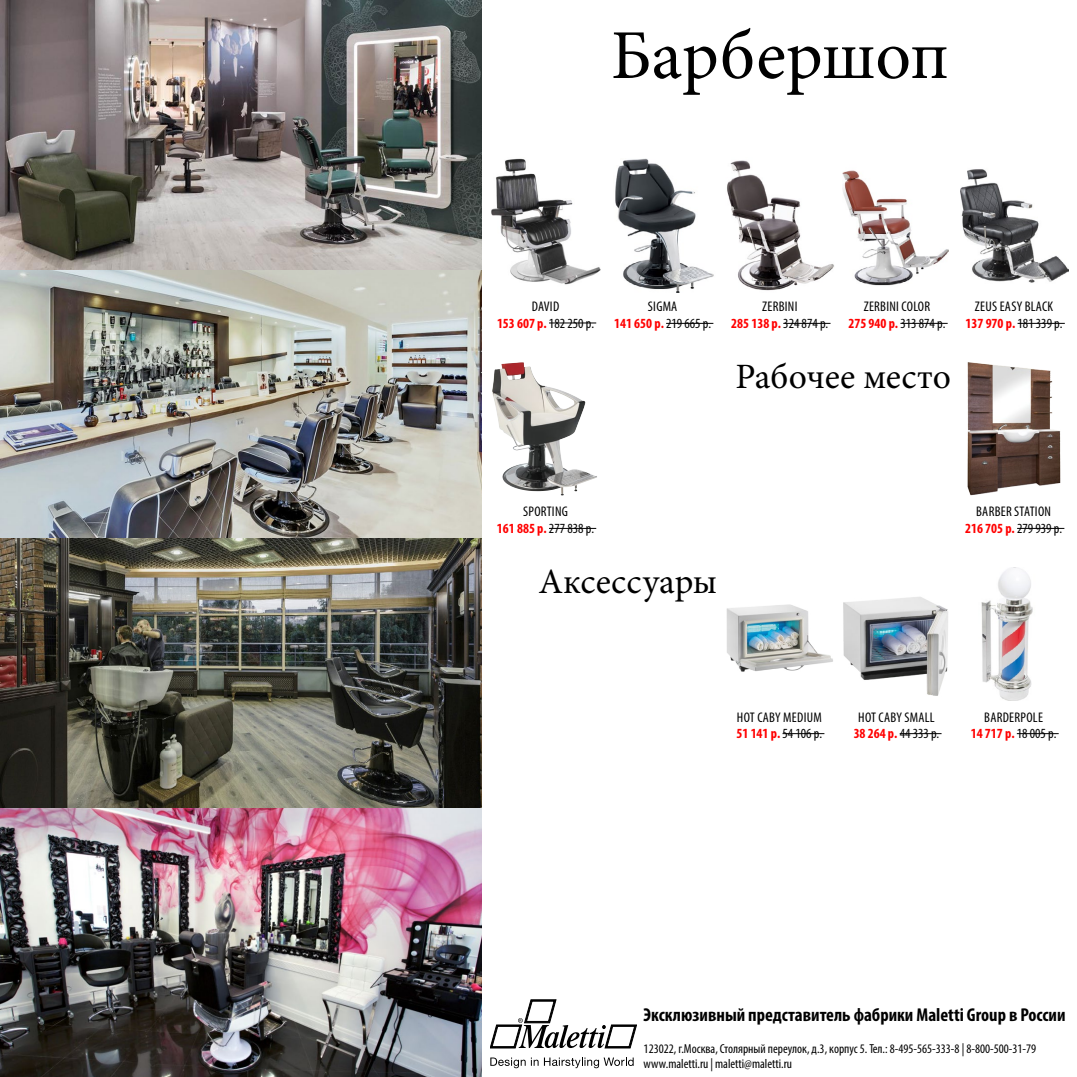
<style>
.page{position:relative;width:1077px;height:1077px;background:#fff}
.page>*{position:absolute;margin:0;border:0;box-sizing:border-box;transform-origin:0 0}
.t1{font:70px "Minion Pro";color:#000}
.t2{font:35.61px "Minion Pro";color:#000}
.t3{font:700 condensed 18.64px "Myriad Pro";color:#000}
.t4{font:condensed 14px/16.8px "Myriad Pro";letter-spacing:.02em;color:#000;text-align:center}
.t5{font:condensed 13.04px/15.7px "Myriad Pro";color:#000}
.s1{font-weight:700;color:#f00}
</style>
<div class="page">
<img style="left:0;top:0;width:481px;height:1076px">
<hr style="left:549px;top:322px;width:47px;height:1px;background:#000">
<img style="left:491px;top:158px;width:109px;height:127px">
<hr style="left:666px;top:323px;width:47px;height:1px;background:#000">
<img style="left:615px;top:158px;width:99px;height:134px">
<hr style="left:783px;top:323px;width:47px;height:1px;background:#000">
<img style="left:727px;top:160px;width:107px;height:131px">
<hr style="left:900px;top:323px;width:47px;height:1px;background:#000">
<img style="left:842px;top:170px;width:106px;height:116px">
<hr style="left:549px;top:528px;width:47px;height:1px;background:#000">
<img style="left:492px;top:362px;width:72px;height:133px">
<hr style="left:782px;top:733px;width:42px;height:1px;background:#000">
<img style="left:726px;top:604px;width:107px;height:68px">
<hr style="left:899px;top:733px;width:42px;height:1px;background:#000">
<img style="left:843px;top:597px;width:105px;height:99px">
<hr style="left:1016px;top:733px;width:42px;height:1px;background:#000">
<img style="left:981px;top:567px;width:52px;height:133px">
<svg style="left:490px;top:999px;width:146px;height:48px"></svg>
<svg style="left:490px;top:1057px;width:35px;height:11px"></svg>
<svg style="left:531px;top:1057px;width:7px;height:8px"></svg>
<svg style="left:544px;top:1057px;width:89px;height:11px"></svg>
<hr style="left:1017px;top:323px;width:47px;height:1px;background:#000">
<img style="left:960px;top:169px;width:107px;height:114px">
<hr style="left:1016px;top:528px;width:48px;height:1px;background:#000">
<img style="left:967px;top:362px;width:94px;height:134px">
<h1 class="t1" style="left:610px;top:9px;width:339px">Барбершоп</h1>
<p class="t4" style="left:497px;top:297px;width:98px">DAVID<br><span class="s1">153 607 р.</span> 182 250 р.</p>
<p class="t4" style="left:614px;top:298px;width:98px">SIGMA<br><span class="s1">141 650 р.</span> 219 665 р.</p>
<p class="t4" style="left:731px;top:298px;width:98px">ZERBINI<br><span class="s1">285 138 р.</span> 324 874 р.</p>
<p class="t4" style="left:848px;top:298px;width:98px">ZERBINI COLOR<br><span class="s1">275 940 р.</span> 313 874 р.</p>
<h2 class="t2" style="left:735px;top:353px;width:217px">Рабочее место</h2>
<p class="t4" style="left:965px;top:298px;width:98px">ZEUS EASY BLACK<br><span class="s1">137 970 р.</span> 181 339 р.</p>
<p class="t4" style="left:497px;top:503px;width:98px">SPORTING<br><span class="s1">161 885 р.</span> 277 838 р.</p>
<h2 class="t2" style="left:538px;top:558px;width:180px">Аксессуары</h2>
<p class="t4" style="left:964px;top:503px;width:98px">BARBER STATION<br><span class="s1">216 705 р.</span> 279 939 р.</p>
<p class="t4" style="left:736px;top:708px;width:87px;text-align:left">HOT CABY MEDIUM<br><span class="s1">51 141 р.</span> 54 106 р.</p>
<p class="t4" style="left:853px;top:708px;width:87px">HOT CABY SMALL<br><span class="s1">38 264 р.</span> 44 333 р.</p>
<p class="t4" style="left:970px;top:708px;width:87px">BARDERPOLE<br><span class="s1">14 717 р.</span> 18 005 р.</p>
<h3 class="t3" style="left:643px;top:1003px;width:423px">Эксклюзивный представитель фабрики Maletti Group в России</h3>
<p class="t5" style="left:643px;top:1040px;width:394px">123022, г.Москва, Столярный переулок, д.3, корпус 5. Тел.: 8-495-565-333-8 | 8-800-500-31-79 www.maletti.ru | maletti@maletti.ru</p>
</div>
